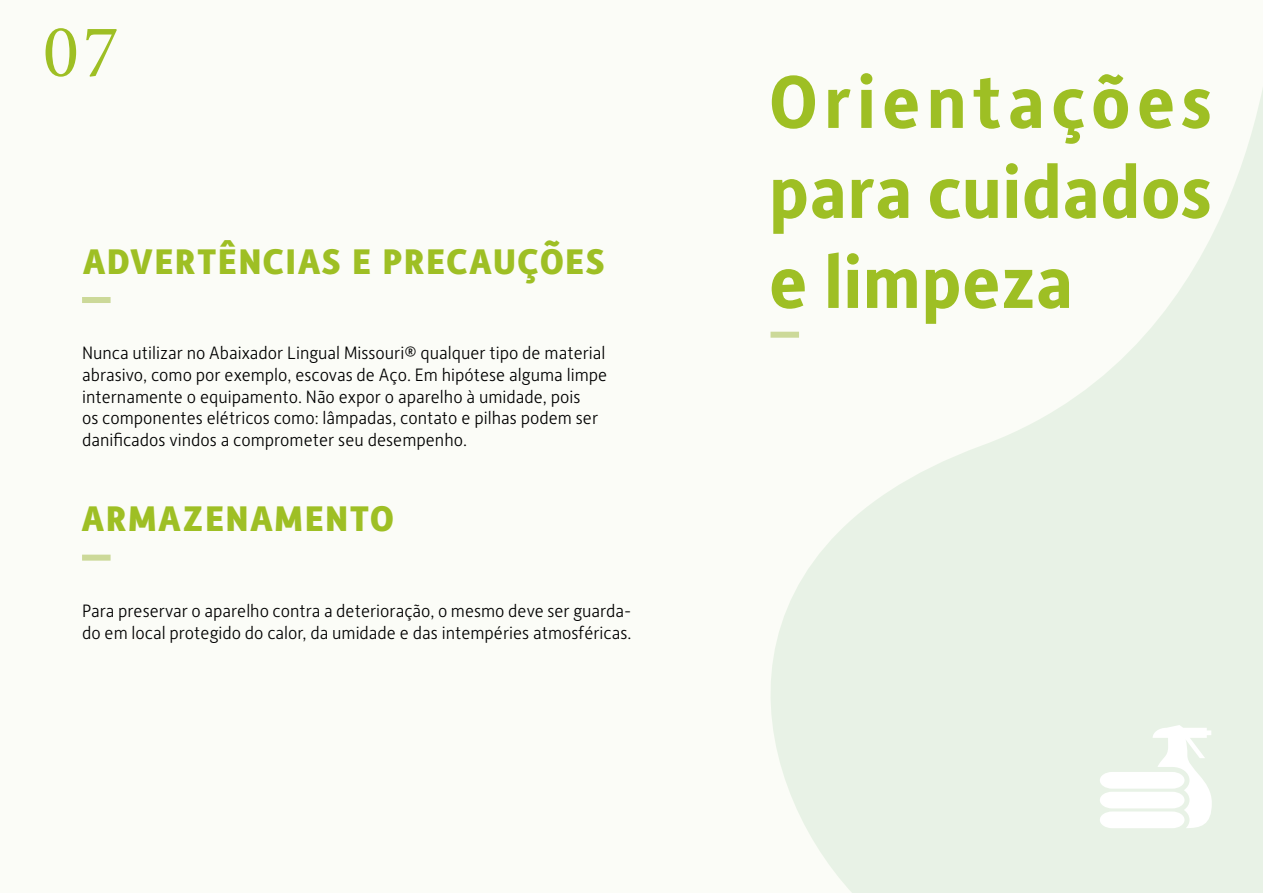
<style>
.page{position:relative;width:1263px;height:893px;background:#fbfcf7}
.page>*{position:absolute;margin:0;border:0;box-sizing:border-box;transform-origin:0 0}
.t1{font:700 75px/90px "Alber New";color:#9ebf24;text-align:justify}
.t2{font:75px "Minion Pro";color:#9ebf24}
.t3{font:700 45px "Alber New";color:#9ebf24}
.t4{font:300 18px/21.6px "Alber New";color:#000}
</style>
<div class="page">
<div style="left:82px;top:297px;width:29px;height:6px;background:#ccd999"></div>
<div style="left:82px;top:555px;width:29px;height:6px;background:#ccd999"></div>
<svg style="left:770px;top:89px;width:493px;height:804px"></svg>
<svg style="left:1100px;top:725px;width:112px;height:103px"></svg>
<h1 class="t2" style="left:43px;top:2px;width:77px">07</h1>
<h2 class="t3" style="left:82px;top:229px;width:525px">advertências e precauções</h2>
<p class="t4" style="left:82px;top:342px;width:527px">Nunca utilizar no Abaixador Lingual Missouri® qualquer tipo de material abrasivo, como por exemplo, escovas de Aço. Em hipótese alguma limpe internamente o equipamento. Não expor o aparelho à umidade, pois<br>os componentes elétricos como: lâmpadas, contato e pilhas podem ser danificados vindos a comprometer seu desempenho.</p>
<h2 class="t3" style="left:81px;top:486px;width:315px">Armazenamento</h2>
<p class="t4" style="left:82px;top:599px;width:551px">Para preservar o aparelho contra a deterioração, o mesmo deve ser guarda&shy;do em local protegido do calor, da umidade e das intempéries atmosféricas.</p>
<h1 class="t1" style="left:769px;top:54px;width:445px">Orientações para cuidados e limpeza</h1>
</div>
